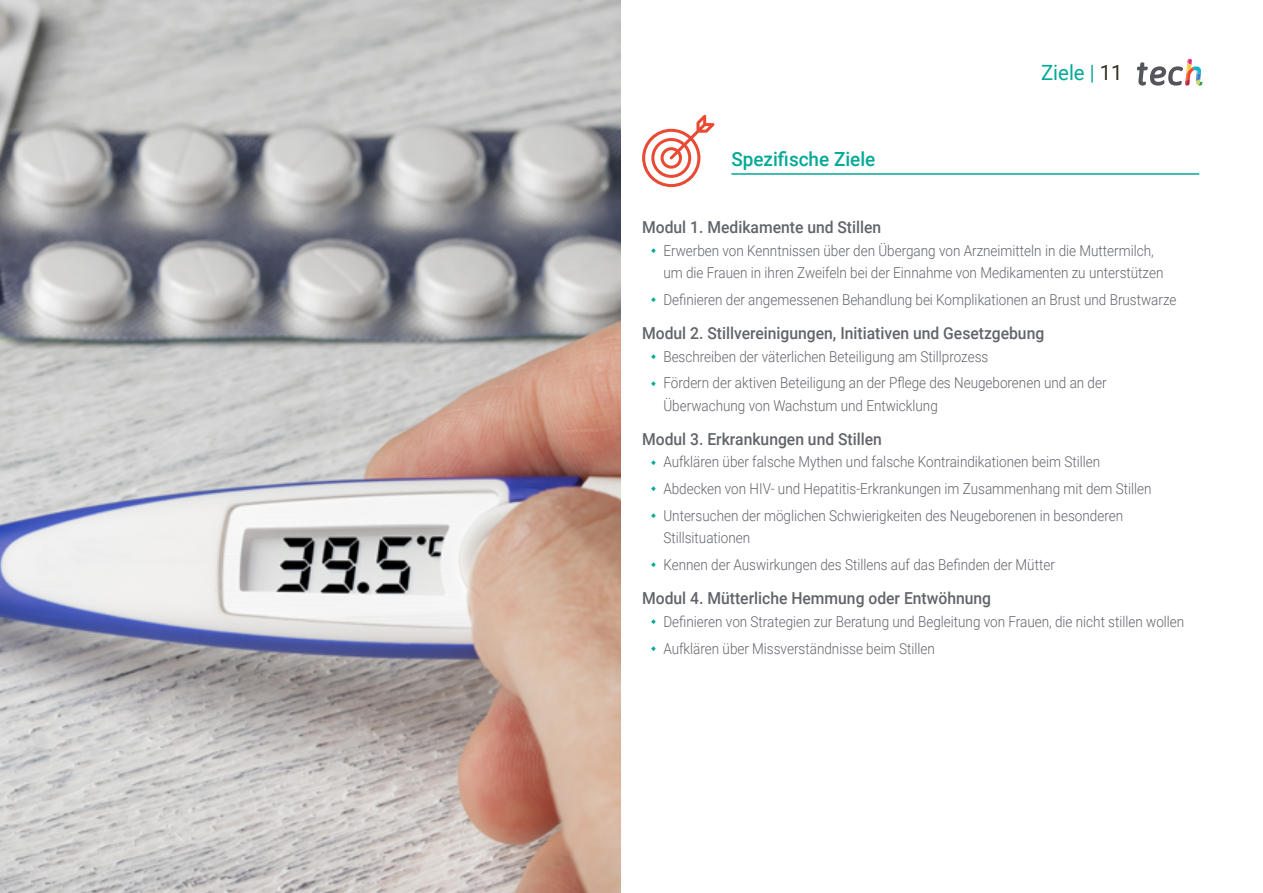
<style>
.page{position:relative;width:1263px;height:893px;background:#fff}
.page>*{position:absolute;margin:0;border:0;box-sizing:border-box;transform-origin:0 0}
.t1{font:21px "Roboto";color:#00a996}
.t2{font:500 19.5px "Roboto";color:#00a996}
.t3{font:500 16.5px "Roboto";color:#61646a;scale:.95 1}
.t4{font:300 15px/26.7px "Roboto";color:#61646a;scale:.9 1}
.s1{color:#312e20}
</style>
<div class="page">
<svg style="left:642px;top:115px;width:72px;height:72px"></svg>
<hr style="left:731px;top:174px;width:468px;height:1px;background:#00a996">
<img style="left:0;top:0;width:621px;height:893px">
<svg style="left:1137px;top:59px;width:65px;height:27px"></svg>
<h2 class="t2" style="left:731px;top:145px;width:145px">Spezifische Ziele</h2>
<h1 class="t1" style="left:1041px;top:57px;width:83px">Ziele | <span class="s1">11</span></h1>
<p class="t3" style="left:642px;top:216px;width:253px">Modul 1. Medikamente und Stillen</p>
<p class="t4" style="left:663px;top:239px;width:557px;line-height:22.5px">Erwerben von Kenntnissen über den Übergang von Arzneimitteln in die Muttermilch, um die Frauen in ihren Zweifeln bei der Einnahme von Medikamenten zu unterstützen</p>
<p class="t4" style="left:663px;top:286px;width:572px">Definieren der angemessenen Behandlung bei Komplikationen an Brust und Brustwarze</p>
<p class="t3" style="left:642px;top:322px;width:425px">Modul 2. Stillvereinigungen, Initiativen und Gesetzgebung</p>
<p class="t4" style="left:663px;top:342px;width:494px">Beschreiben der väterlichen Beteiligung am Stillprozess<br>Fördern der aktiven Beteiligung an der Pflege des Neugeborenen und an der</p>
<p class="t4" style="left:663px;top:392px;width:306px">Überwachung von Wachstum und Entwicklung</p>
<p class="t3" style="left:642px;top:428px;width:254px">Modul 3. Erkrankungen und Stillen</p>
<p class="t4" style="left:663px;top:448px;width:544px">Aufklären über falsche Mythen und falsche Kontraindikationen beim Stillen<br>Abdecken von HIV- und Hepatitis-Erkrankungen im Zusammenhang mit dem Stillen<br>Untersuchen der möglichen Schwierigkeiten des Neugeborenen in besonderen</p>
<p class="t4" style="left:663px;top:524px;width:436px">Stillsituationen<br>Kennen der Auswirkungen des Stillens auf das Befinden der Mütter</p>
<p class="t3" style="left:642px;top:587px;width:369px">Modul 4. Mütterliche Hemmung oder Entwöhnung</p>
<p class="t4" style="left:663px;top:608px;width:580px">Definieren von Strategien zur Beratung und Begleitung von Frauen, die nicht stillen wollen<br>Aufklären über Missverständnisse beim Stillen</p>
</div>
